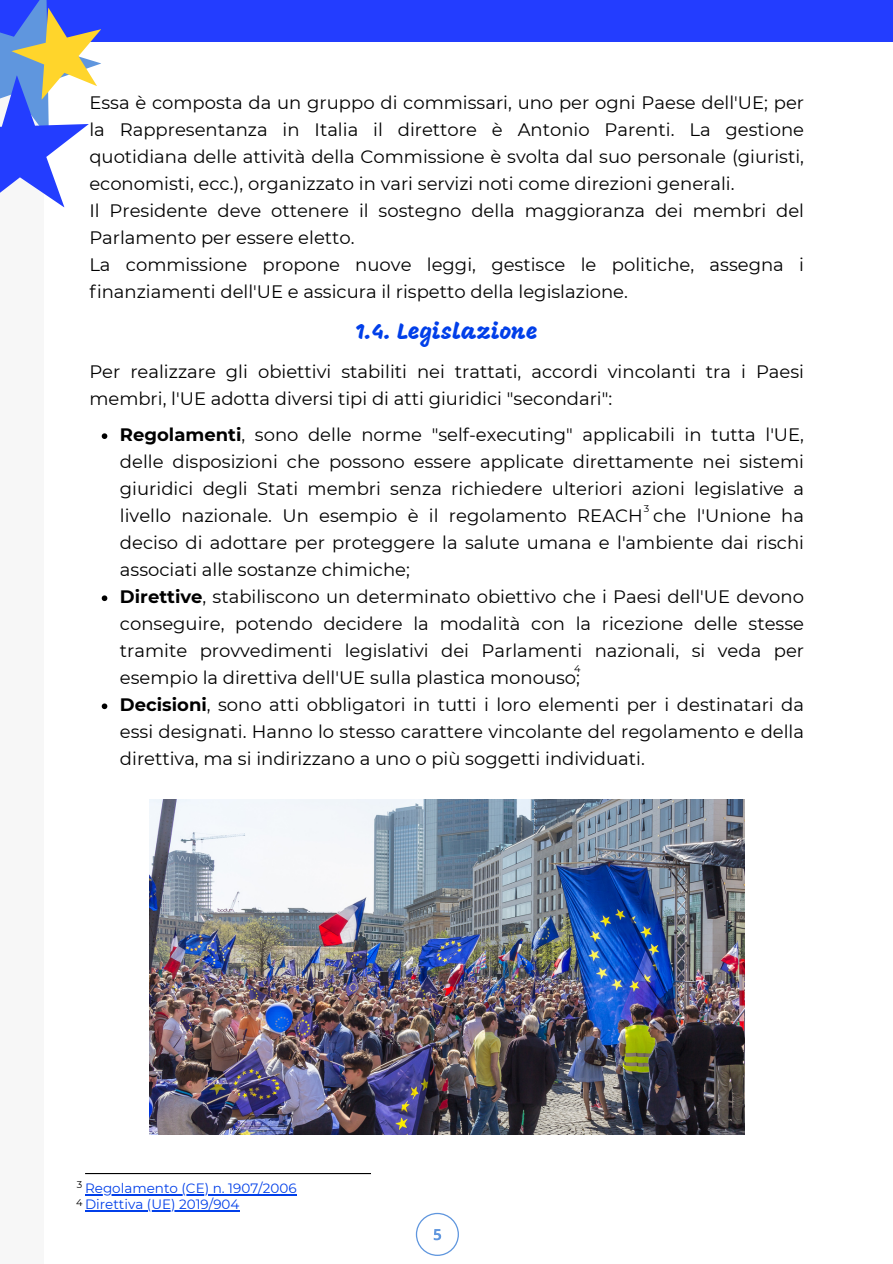
<style>
.page{position:relative;width:893px;height:1264px;background:#fff}
.page>*{position:absolute;margin:0;border:0;box-sizing:border-box;transform-origin:0 0}
.t1{font:22.5px "Mogra";color:#013fe9}
.t2{font:18px/27px "Montserrat";color:#000;text-align:justify}
.t3{font:13.5px "Montserrat";color:#013fe9}
.t4{font:9.75px "Montserrat";color:#000}
.s1{font-weight:700}
</style>
<div class="page">
<svg style="left:102px;top:433px;width:5px;height:6px"></svg>
<svg style="left:102px;top:595px;width:5px;height:6px"></svg>
<svg style="left:102px;top:703px;width:5px;height:6px"></svg>
<hr style="left:85px;top:1172px;width:286px;height:2px;background:#000">
<div style="left:0;top:0;width:44px;height:1263px;background:#f7f7f7"></div>
<div style="left:0;top:0;width:892px;height:41px;background:#233dff"></div>
<svg style="left:0;top:0;width:101px;height:208px"></svg>
<img style="left:149px;top:800px;width:595px;height:334px">
<hr style="left:85px;top:1194px;width:93px;height:1px;background:#013fe9">
<svg style="left:178px;top:1194px;width:50px;height:1px"></svg>
<hr style="left:228px;top:1194px;width:68px;height:1px;background:#013fe9">
<hr style="left:85px;top:1210px;width:58px;height:1px;background:#013fe9">
<svg style="left:143px;top:1210px;width:36px;height:1px"></svg>
<hr style="left:179px;top:1210px;width:60px;height:1px;background:#013fe9">
<svg style="left:416px;top:1212px;width:42px;height:43px"></svg>
<p class="t2" style="left:89px;top:89px;width:716px;text-align:left">Essa è composta da un gruppo di commissari, uno per ogni Paese dell'UE; per la Rappresentanza in Italia il direttore è Antonio Parenti. La gestione quotidiana delle attività della Commissione è svolta dal suo personale (giuristi, economisti, ecc.), organizzato in vari servizi noti come direzioni generali.<br>Il Presidente deve ottenere il sostegno della maggioranza dei membri del Parlamento per essere eletto.<br>La commissione propone nuove leggi, gestisce le politiche, assegna i finanziamenti dell'UE e assicura il rispetto della legislazione.</p>
<h2 class="t1" style="left:355px;top:322px;width:184px">1.4. Legislazione</h2>
<h2 class="t2" style="left:89px;top:358px;width:716px">Per realizzare gli obiettivi stabiliti nei trattati, accordi vincolanti tra i Paesi membri, l'UE adotta diversi tipi di atti giuridici "secondari":</h2>
<h1 class="t2" style="left:120px;top:421px;width:685px"><span class="s1">Regolamenti</span>, sono delle norme "self-executing" applicabili in tutta l'UE, delle disposizioni che possono essere applicate direttamente nei sistemi giuridici degli Stati membri senza richiedere ulteriori azioni legislative a livello nazionale. Un esempio è il regolamento REACH che l'Unione ha deciso di adottare per proteggere la salute umana e l'ambiente dai rischi associati alle sostanze chimiche;</h1>
<h2 class="t2" style="left:120px;top:583px;width:685px"><span class="s1">Direttive</span>, stabiliscono un determinato obiettivo che i Paesi dell'UE devono conseguire, potendo decidere la modalità con la ricezione delle stesse tramite provvedimenti legislativi dei Parlamenti nazionali, si veda per esempio la direttiva dell'UE sulla plastica monouso;</h2>
<h2 class="t2" style="left:120px;top:691px;width:685px"><span class="s1">Decisioni</span>, sono atti obbligatori in tutti i loro elementi per i destinatari da essi designati. Hanno lo stesso carattere vincolante del regolamento e della direttiva, ma si indirizzano a uno o più soggetti individuati.</h2>
<p class="t4" style="left:643px;top:502px;width:7px">3</p>
<p class="t4" style="left:574px;top:662px;width:8px">4</p>
<p class="t4" style="left:77px;top:1178px;width:7px">3</p>
<p class="t4" style="left:76px;top:1196px;width:8px">4</p>
<p class="t3" style="left:85px;top:1180px;width:213px">Regolamento (CE) n. 1907/2006</p>
<p class="t3" style="left:85px;top:1196px;width:156px">Direttiva (UE) 2019/904</p>
</div>
